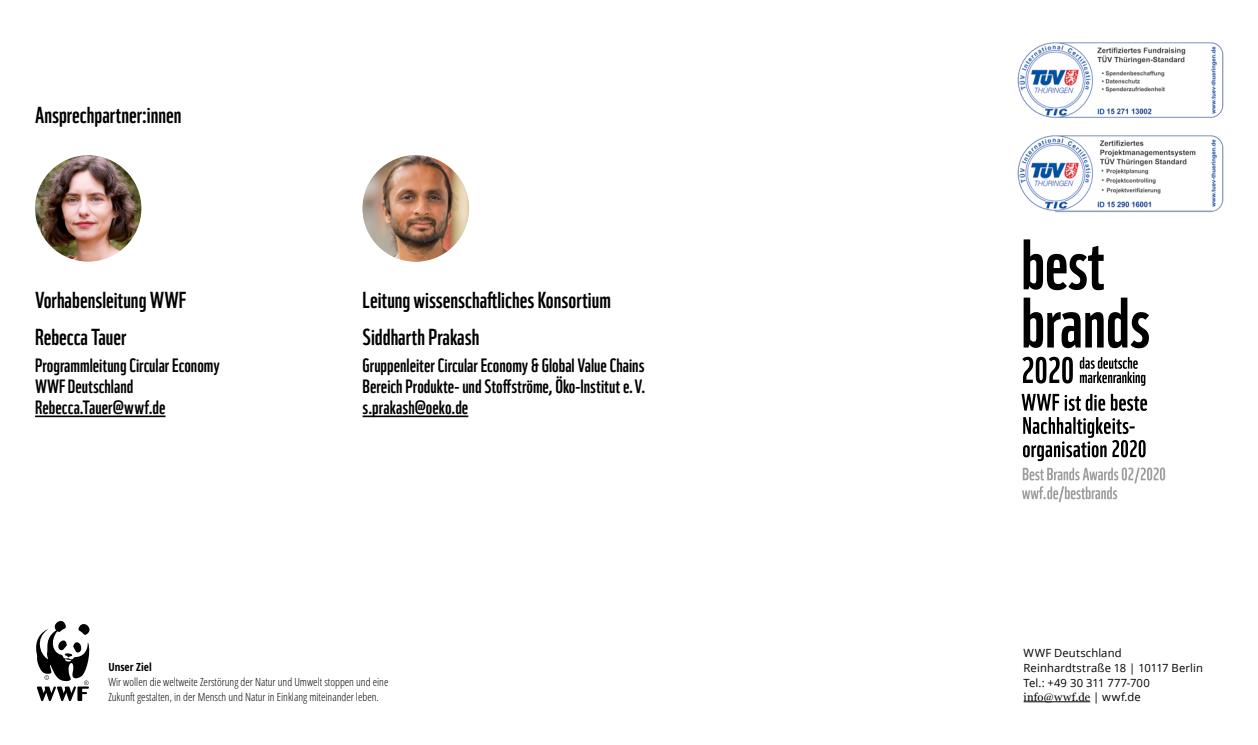
<style>
.page{position:relative;width:1258px;height:745px;background:#fff}
.page>*{position:absolute;margin:0;border:0;box-sizing:border-box;transform-origin:0 0}
.WWF_Auszeichnung_Sat{font:22.5px "WWF";color:#000}
.WWF_Auszeichnung_Sat-2{font:18.75px "WWF";color:#000}
.t1{font:300 11.25px/15px "Open Sans Condensed";color:#000}
.t2{font:11.25px "Open Sans";letter-spacing:.01em;color:#000}
.t3{font:11.25px "Georgia";letter-spacing:.015em;color:#000}
.s1{font-weight:700}
.s2{font-family:"Open Sans"}
</style>
<div class="page">
<img style="left:1017px;top:42px;width:207px;height:76px">
<img style="left:1017px;top:135px;width:207px;height:78px">
<svg style="left:1024px;top:297px;width:125px;height:51px"></svg>
<svg style="left:1024px;top:239px;width:80px;height:51px"></svg>
<svg style="left:1022px;top:467px;width:143px;height:35px"></svg>
<svg style="left:1023px;top:417px;width:122px;height:44px"></svg>
<svg style="left:1021px;top:393px;width:126px;height:17px"></svg>
<svg style="left:1080px;top:357px;width:65px;height:28px"></svg>
<svg style="left:1022px;top:356px;width:51px;height:27px"></svg>
<svg style="left:36px;top:621px;width:54px;height:79px"></svg>
<hr style="left:1024px;top:701px;width:66px;height:1px;background:#000">
<hr style="left:35px;top:415px;width:130px;height:2px;background:#000">
<hr style="left:363px;top:415px;width:105px;height:2px;background:#000">
<img style="left:35px;top:155px;width:106px;height:106px;border-radius:53px">
<img style="left:363px;top:155px;width:106px;height:106px;border-radius:53px">
<p class="WWF_Auszeichnung_Sat" style="left:35px;top:100px;width:148px">Ansprechpartner:innen</p>
<p class="WWF_Auszeichnung_Sat" style="left:35px;top:284px;width:153px">Vorhabensleitung WWF</p>
<p class="WWF_Auszeichnung_Sat" style="left:35px;top:322px;width:93px">Rebecca Tauer</p>
<p class="WWF_Auszeichnung_Sat-2" style="left:35px;top:352px;width:186px">Programmleitung Circular Economy</p>
<p class="WWF_Auszeichnung_Sat-2" style="left:35px;top:373px;width:100px">WWF Deutschland</p>
<p class="WWF_Auszeichnung_Sat-2" style="left:35px;top:395px;width:132px">Rebecca.Tauer@wwf.de</p>
<p class="WWF_Auszeichnung_Sat" style="left:363px;top:284px;width:250px">Leitung wissenschaftliches Konsortium</p>
<p class="WWF_Auszeichnung_Sat" style="left:363px;top:322px;width:118px">Siddharth Prakash</p>
<p class="WWF_Auszeichnung_Sat-2" style="left:363px;top:352px;width:283px">Gruppenleiter Circular Economy &amp; Global Value Chains</p>
<p class="WWF_Auszeichnung_Sat-2" style="left:363px;top:373px;width:284px">Bereich Produkte- und Stoffströme, Öko-Institut e. V.</p>
<p class="WWF_Auszeichnung_Sat-2" style="left:363px;top:395px;width:107px">s.prakash@oeko.de</p>
<p class="t1" style="left:108px;top:658px;width:282px"><span class="s1">Unser Ziel<br></span>Wir wollen die weltweite Zerstörung der Natur und Umwelt stoppen und eine<br>Zukunft gestalten, in der Mensch und Natur in Einklang miteinander leben.</p>
<p class="t2" style="left:1024px;top:645px;width:100px">WWF Deutschland</p>
<p class="t2" style="left:1024px;top:660px;width:181px">Reinhardtstraße 18 | 10117 Berlin</p>
<p class="t2" style="left:1024px;top:675px;width:128px">Tel.: +49 30 311 777-700</p>
<p class="t3" style="left:1024px;top:688px;width:119px">info@wwf.de <span class="s2">| wwf.de</span></p>
</div>
